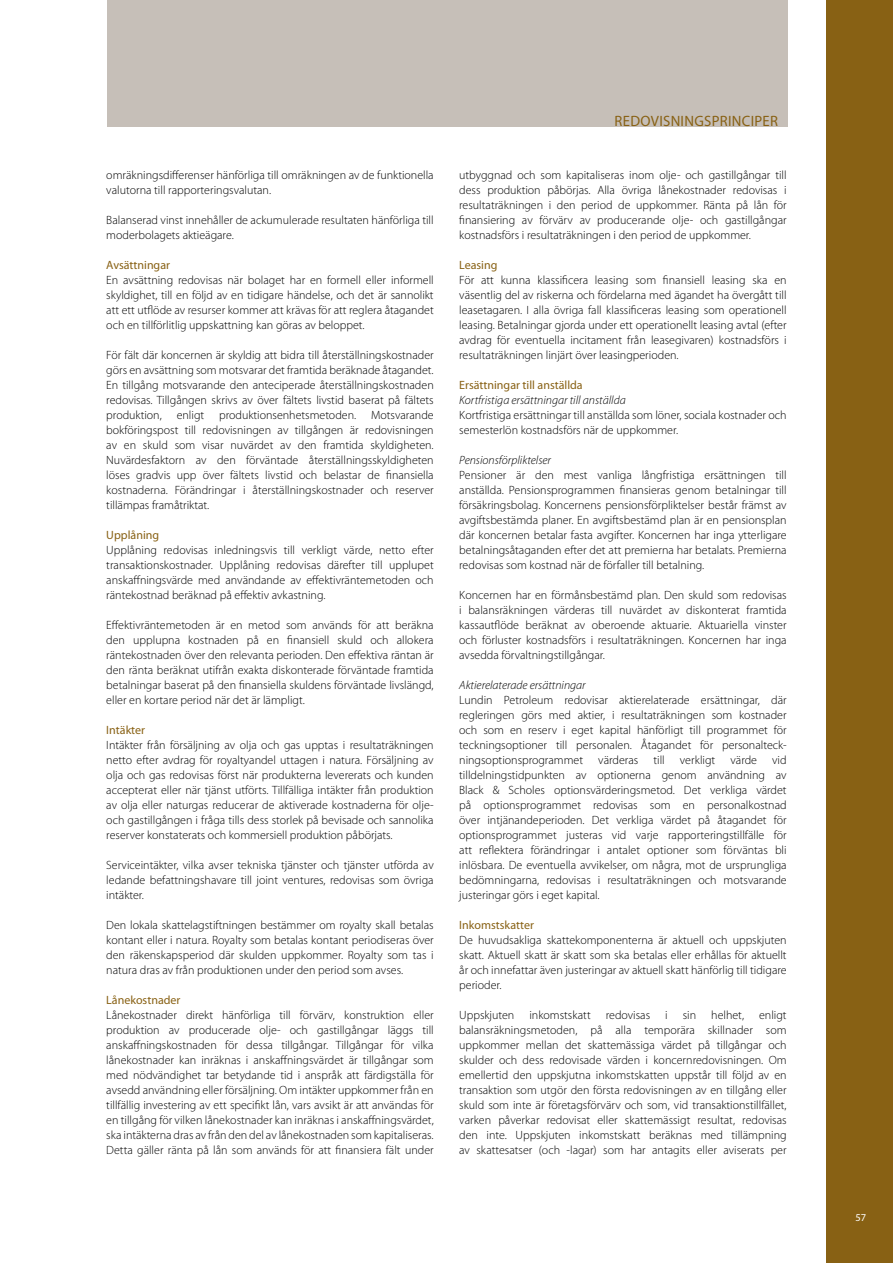
<style>
.page{position:relative;width:893px;height:1263px;background:#fff}
.page>*{position:absolute;margin:0;border:0;box-sizing:border-box;transform-origin:0 0}
.t1{font:15px "Myriad Pro";letter-spacing:.02em;color:#886114}
.t2{font:300 12px/15px "Myriad Pro";color:#000;text-align:justify}
.t3{font:12px "Myriad Pro";color:#886114}
.t4{font:italic 300 12px "Myriad Pro";color:#000}
.t5{font:10.5px "Myriad Pro";color:#fff}
</style>
<div class="page">
<div style="left:827px;top:0;width:66px;height:1263px;background:#886114"></div>
<div style="left:107px;top:0;width:681px;height:126px;background:#c6bfb8"></div>
<p class="t2" style="left:106px;top:167px;width:329px">omräkningsdifferenser hänförliga till omräkningen av de funktionella valutorna till rapporteringsvalutan.</p>
<p class="t2" style="left:106px;top:212px;width:329px">Balanserad vinst innehåller de ackumulerade resultaten hänförliga till moderbolagets aktieägare.</p>
<p class="t3" style="left:106px;top:258px;width:65px">Avsättningar</p>
<p class="t2" style="left:106px;top:272px;width:329px">En avsättning redovisas när bolaget har en formell eller informell skyldighet, till en följd av en tidigare händelse, och det är sannolikt att ett utflöde av resurser kommer att krävas för att reglera åtagandet och en tillförlitlig uppskattning kan göras av beloppet.</p>
<p class="t2" style="left:106px;top:347px;width:329px">För fält där koncernen är skyldig att bidra till återställningskostnader görs en avsättning som motsvarar det framtida beräknade åtagandet.<br>En tillgång motsvarande den anteciperade återställningskostnaden redovisas. Tillgången skrivs av över fältets livstid baserat på fältets produktion, enligt produktionsenhetsmetoden. Motsvarande bokföringspost till redovisningen av tillgången är redovisningen av en skuld som visar nuvärdet av den framtida skyldigheten.<br>Nuvärdesfaktorn av den förväntade återställningsskyldigheten löses gradvis upp över fältets livstid och belastar de finansiella kostnaderna. Förändringar i återställningskostnader och reserver tillämpas framåtriktat.</p>
<p class="t3" style="left:106px;top:528px;width:54px">Upplåning</p>
<p class="t2" style="left:106px;top:542px;width:329px">Upplåning redovisas inledningsvis till verkligt värde, netto efter transaktionskostnader. Upplåning redovisas därefter till upplupet anskaffningsvärde med användande av effektivräntemetoden och räntekostnad beräknad på effektiv avkastning.</p>
<p class="t2" style="left:106px;top:617px;width:329px">Effektivräntemetoden är en metod som används för att beräkna den upplupna kostnaden på en finansiell skuld och allokera räntekostnaden över den relevanta perioden. Den effektiva räntan är den ränta beräknat utifrån exakta diskonterade förväntade framtida betalningar baserat på den finansiella skuldens förväntade livslängd, eller en kortare period när det är lämpligt.</p>
<p class="t3" style="left:106px;top:723px;width:40px">Intäkter</p>
<p class="t2" style="left:106px;top:737px;width:329px">Intäkter från försäljning av olja och gas upptas i resultaträkningen netto efter avdrag för royaltyandel uttagen i natura. Försäljning av olja och gas redovisas först när produkterna levererats och kunden accepterat eller när tjänst utförts. Tillfälliga intäkter från produktion av olja eller naturgas reducerar de aktiverade kostnaderna för olje&shy;och gastillgången i fråga tills dess storlek på bevisade och sannolika reserver konstaterats och kommersiell produktion påbörjats.</p>
<p class="t2" style="left:106px;top:857px;width:329px">Serviceintäkter, vilka avser tekniska tjänster och tjänster utförda av ledande befattningshavare till joint ventures, redovisas som övriga intäkter.</p>
<p class="t2" style="left:106px;top:917px;width:329px">Den lokala skattelagstiftningen bestämmer om royalty skall betalas kontant eller i natura. Royalty som betalas kontant periodiseras över den räkenskapsperiod där skulden uppkommer. Royalty som tas i natura dras av från produktionen under den period som avses.</p>
<p class="t3" style="left:106px;top:993px;width:76px">Lånekostnader</p>
<p class="t2" style="left:106px;top:1007px;width:329px">Lånekostnader direkt hänförliga till förvärv, konstruktion eller produktion av producerade olje- och gastillgångar läggs till anskaffningskostnaden för dessa tillgångar. Tillgångar för vilka lånekostnader kan inräknas i anskaffningsvärdet är tillgångar som med nödvändighet tar betydande tid i anspråk att färdigställa för avsedd användning eller försäljning. Om intäkter uppkommer från en tillfällig investering av ett specifikt lån, vars avsikt är att användas för en tillgång för vilken lånekostnader kan inräknas i anskaffningsvärdet, ska intäkterna dras av från den del av lånekostnaden som kapitaliseras.<br>Detta gäller ränta på lån som används för att finansiera fält under</p>
<p class="t1" style="left:615px;top:112px;width:165px">REDOVISNINGSPRINCIPER</p>
<p class="t2" style="left:459px;top:167px;width:329px">utbyggnad och som kapitaliseras inom olje- och gastillgångar till dess produktion påbörjas. Alla övriga lånekostnader redovisas i resultaträkningen i den period de uppkommer. Ränta på lån för finansiering av förvärv av producerande olje- och gastillgångar kostnadsförs i resultaträkningen i den period de uppkommer.</p>
<p class="t3" style="left:459px;top:258px;width:40px">Leasing</p>
<p class="t2" style="left:459px;top:272px;width:329px">För att kunna klassificera leasing som finansiell leasing ska en väsentlig del av riskerna och fördelarna med ägandet ha övergått till leasetagaren. I alla övriga fall klassificeras leasing som operationell leasing. Betalningar gjorda under ett operationellt leasing avtal (efter avdrag för eventuella incitament från leasegivaren) kostnadsförs i resultaträkningen linjärt över leasingperioden.</p>
<p class="t3" style="left:459px;top:378px;width:125px">Ersättningar till anställda</p>
<p class="t4" style="left:459px;top:393px;width:168px">Kortfristiga ersättningar till anställda</p>
<p class="t2" style="left:459px;top:407px;width:329px">Kortfristiga ersättningar till anställda som löner, sociala kostnader och semesterlön kostnadsförs när de uppkommer.</p>
<p class="t4" style="left:459px;top:453px;width:93px">Pensionsförpliktelser</p>
<p class="t2" style="left:459px;top:467px;width:329px">Pensioner är den mest vanliga långfristiga ersättningen till anställda. Pensionsprogrammen finansieras genom betalningar till försäkringsbolag. Koncernens pensionsförpliktelser består främst av avgiftsbestämda planer. En avgiftsbestämd plan är en pensionsplan där koncernen betalar fasta avgifter. Koncernen har inga ytterligare betalningsåtaganden efter det att premierna har betalats. Premierna redovisas som kostnad när de förfaller till betalning.</p>
<p class="t2" style="left:459px;top:587px;width:329px">Koncernen har en förmånsbestämd plan. Den skuld som redovisas i balansräkningen värderas till nuvärdet av diskonterat framtida kassautflöde beräknat av oberoende aktuarie. Aktuariella vinster och förluster kostnadsförs i resultaträkningen. Koncernen har inga avsedda förvaltningstillgångar.</p>
<p class="t4" style="left:459px;top:678px;width:128px">Aktierelaterade ersättningar</p>
<p class="t2" style="left:459px;top:692px;width:329px">Lundin Petroleum redovisar aktierelaterade ersättningar, där regleringen görs med aktier, i resultaträkningen som kostnader och som en reserv i eget kapital hänförligt till programmet för teckningsoptioner till personalen. Åtagandet för personalteck&shy;ningsoptionsprogrammet</p>
<p class="t2" style="left:459px;top:752px;width:329px;text-indent:313px">vid tilldelningstidpunkten av optionerna genom användning av Black &amp; Scholes optionsvärderingsmetod. Det verkliga värdet på optionsprogrammet redovisas som en personalkostnad över intjänandeperioden. Det verkliga värdet på åtagandet för optionsprogrammet justeras vid varje rapporteringstillfälle för att reflektera förändringar i antalet optioner som förväntas bli inlösbara. De eventuella avvikelser, om några, mot de ursprungliga bedömningarna, redovisas i resultaträkningen och motsvarande justeringar görs i eget kapital.</p>
<p class="t3" style="left:459px;top:918px;width:76px">Inkomstskatter</p>
<p class="t2" style="left:459px;top:932px;width:329px">De huvudsakliga skattekomponenterna är aktuell och uppskjuten skatt. Aktuell skatt är skatt som ska betalas eller erhållas för aktuellt år och innefattar även justeringar av aktuell skatt hänförlig till tidigare perioder.</p>
<p class="t2" style="left:459px;top:1007px;width:57px">Uppskjuten</p>
<p class="t2" style="left:529px;top:1007px;width:63px">inkomstskatt</p>
<p class="t2" style="left:606px;top:1007px;width:46px">redovisas</p>
<p class="t2" style="left:665px;top:1007px;width:4px">i</p>
<p class="t2" style="left:683px;top:1007px;width:15px">sin</p>
<p class="t2" style="left:711px;top:1007px;width:34px">helhet,</p>
<p class="t2" style="left:598px;top:752px;width:42px">värderas</p>
<p class="t2" style="left:653px;top:752px;width:13px">till</p>
<p class="t2" style="left:680px;top:752px;width:37px">verkligt</p>
<p class="t2" style="left:730px;top:752px;width:28px">värde</p>
<p class="t2" style="left:459px;top:1007px;width:329px;text-indent:300px">enligt balansräkningsmetoden, på alla temporära skillnader som uppkommer mellan det skattemässiga värdet på tillgångar och skulder och dess redovisade värden i koncernredovisningen. Om emellertid den uppskjutna inkomstskatten uppstår till följd av en transaktion som utgör den första redovisningen av en tillgång eller skuld som inte är företagsförvärv och som, vid transaktionstillfället, varken påverkar redovisat eller skattemässigt resultat, redovisas den inte. Uppskjuten inkomstskatt beräknas med tillämpning av skattesatser (och -lagar) som har antagits eller aviserats per</p>
<p class="t5" style="left:855px;top:1211px;width:12px">57</p>
</div>
